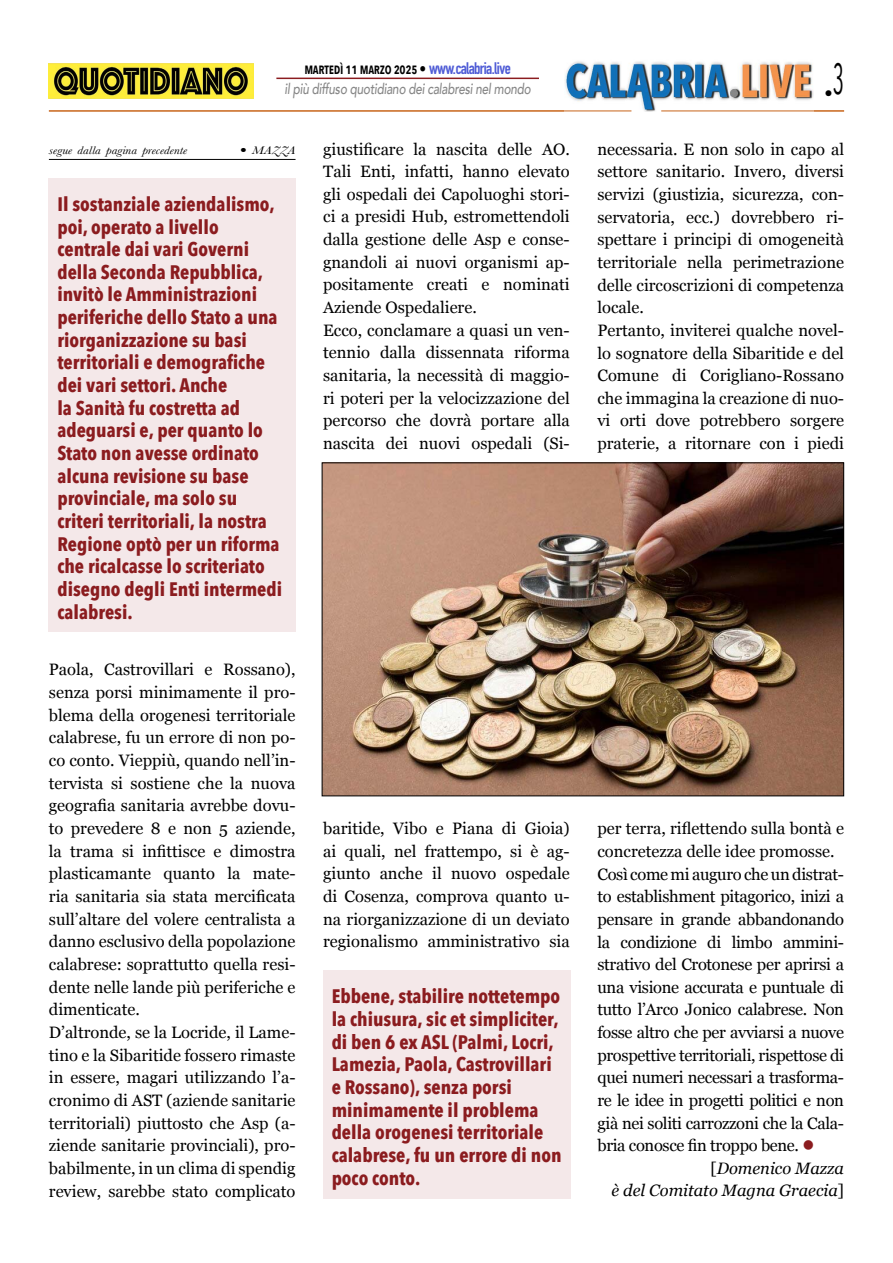
<style>
.page{position:relative;width:893px;height:1263px;background:#fff}
.page>*{position:absolute;margin:0;border:0;box-sizing:border-box;transform-origin:0 0}
.t1{font:700 19.5px/22.6px "Avenir Next Condensed";color:#8b1c1f}
.t2{font:16.5px/22.6px "Georgia";color:#000}
.t3{font:16.5px "Georgia";letter-spacing:-.02em;color:#000}
.t4{font:italic 16.5px "Georgia";color:#000}
.t5{font:16.5px "Avenir Next Condensed";color:#000}
.t6{font:italic 500 15px "Avenir";letter-spacing:-.02em;color:#878787;scale:.79 1}
.t7{font:600 15px "Avenir Next Condensed";letter-spacing:-.02em;color:#000;scale:.9 1}
.t8{font:italic 11.4px "Baskerville";color:#000;scale:1.18 1}
.s1{font-family:"Avenir";font-weight:500}
.s2{font-family:"DIN Condensed";font-weight:700;font-size:16.5px;color:#4f5cd6}
.s3{font-family:"Avenir";font-weight:500;font-style:normal}
.s4{color:#8b1c1f}
.s5{font-style:normal}
</style>
<div class="page">
<img style="left:565px;top:61px;width:249px;height:51px">
<img style="left:49px;top:64px;width:205px;height:34px">
<hr style="left:276px;top:78px;width:263px;height:1px;background:#8b1c1f">
<hr style="left:49px;top:111px;width:582px;height:1px;background:#c86419">
<hr style="left:661px;top:111px;width:183px;height:1px;background:#c86419">
<hr style="left:49px;top:159px;width:247px;height:1px;background:#000">
<div style="left:49px;top:178px;width:247px;height:453px;background:#f4e8e9"></div>
<img style="left:324px;top:464px;width:518px;height:330px">
<div style="left:323px;top:970px;width:247px;height:228px;background:#f4e8e9"></div>
<p class="t7" style="left:304px;top:56px;width:231px">martedì 11 marzo 2025 <span class="s1">•</span> <span class="s2">www.calabria.live</span></p>
<p class="t6" style="left:285px;top:80px;width:313px">il più diffuso quotidiano dei calabresi nel mondo</p>
<p class="t8" style="left:49px;top:143px;width:119px">segue dalla pagina precedente</p>
<p class="t8" style="left:240px;top:143px;width:48px"><span class="s3">•</span> MAZZA</p>
<p class="t1" style="left:57px;top:193px;width:226px">Il sostanziale aziendalismo, poi, operato a livello centrale dai vari Governi della Seconda Repubblica, invitò le Amministrazioni periferiche dello Stato a una riorganizzazione su basi territoriali e demografiche dei vari settori. Anche<br>la Sanità fu costretta ad adeguarsi e, per quanto lo<br>Stato non avesse ordinato alcuna revisione su base provinciale, ma solo su criteri territoriali, la nostra<br>Regione optò per un riforma che ricalcasse lo scriteriato disegno degli Enti intermedi calabresi.</p>
<p class="t2" style="left:49px;top:658px;width:248px">Paola, Castrovillari e Rossano), senza porsi minimamente il pro&shy;blema della orogenesi territoriale calabrese, fu un errore di non po&shy;co conto. Vieppiù, quando nell’in&shy;tervista si sostiene che la nuova geografia sanitaria avrebbe dovu&shy;to prevedere 8 e non 5 aziende, la trama si infittisce e dimostra plasticamante quanto la mate&shy;ria sanitaria sia stata mercificata sull’altare del volere centralista a danno esclusivo della popolazione calabrese: soprattutto quella resi&shy;dente nelle lande più periferiche e dimenticate.<br>D’altronde, se la Locride, il Lame&shy;tino e la Sibaritide fossero rimaste in essere, magari utilizzando l’a&shy;cronimo di AST (aziende sanitarie territoriali) piuttosto che Asp (a&shy;ziende sanitarie provinciali), pro&shy;babilmente, in un clima di spendig review, sarebbe stato complicato</p>
<p class="t2" style="left:323px;top:137px;width:248px">giustificare la nascita delle AO.<br>Tali Enti, infatti, hanno elevato gli ospedali dei Capoluoghi stori&shy;ci a presidi Hub, estromettendoli dalla gestione delle Asp e conse&shy;gnandoli ai nuovi organismi ap&shy;positamente creati e nominati<br>Aziende Ospedaliere.<br>Ecco, conclamare a quasi un ven&shy;tennio dalla dissennata riforma sanitaria, la necessità di maggio&shy;ri poteri per la velocizzazione del percorso che dovrà portare alla nascita dei nuovi ospedali (Si-</p>
<p class="t2" style="left:323px;top:816px;width:248px;text-align:justify">baritide, Vibo e Piana di Gioia) ai quali, nel frattempo, si è ag&shy;giunto anche il nuovo ospedale di Cosenza, comprova quanto u&shy;na riorganizzazione di un deviato regionalismo amministrativo sia</p>
<p class="t1" style="left:332px;top:985px;width:231px">Ebbene, stabilire nottetempo la chiusura, sic et simpliciter, di ben 6 ex ASL (Palmi, Locri,<br>Lamezia, Paola, Castrovillari e Rossano), senza porsi minimamente il problema della orogenesi territoriale calabrese, fu un errore di non poco conto.</p>
<p class="t5" style="left:824px;top:79px;width:21px">•<sup>3</sup></p>
<p class="t2" style="left:597px;top:137px;width:248px">necessaria. E non solo in capo al settore sanitario. Invero, diversi servizi (giustizia, sicurezza, con&shy;servatoria, ecc.) dovrebbero ri&shy;spettare i principi di omogeneità territoriale nella perimetrazione delle circoscrizioni di competenza locale.<br>Pertanto, inviterei qualche novel&shy;lo sognatore della Sibaritide e del<br>Comune di Corigliano-Rossano che immagina la creazione di nuo&shy;vi orti dove potrebbero sorgere praterie, a ritornare con i piedi</p>
<p class="t2" style="left:597px;top:816px;width:248px">per terra, riflettendo sulla bontà e</p>
<p class="t2" style="left:597px;top:839px;width:239px">concretezza delle idee promosse.</p>
<p class="t3" style="left:597px;top:862px;width:248px">Così come mi auguro che un distrat-</p>
<p class="t3" style="left:597px;top:884px;width:248px">to establishment pitagorico, inizi a</p>
<p class="t3" style="left:597px;top:907px;width:248px">pensare in grande abbandonando</p>
<p class="t3" style="left:597px;top:930px;width:248px">la condizione di limbo ammini-</p>
<p class="t3" style="left:597px;top:952px;width:248px">strativo del Crotonese per aprirsi a</p>
<p class="t3" style="left:597px;top:975px;width:248px">una visione accurata e puntuale di</p>
<p class="t3" style="left:597px;top:998px;width:248px">tutto l’Arco Jonico calabrese. Non</p>
<p class="t3" style="left:597px;top:1020px;width:248px">fosse altro che per avviarsi a nuove</p>
<p class="t3" style="left:597px;top:1043px;width:248px">prospettive territoriali, rispettose di</p>
<p class="t3" style="left:597px;top:1066px;width:248px">quei numeri necessari a trasforma-</p>
<p class="t3" style="left:597px;top:1088px;width:248px">re le idee in progetti politici e non</p>
<p class="t3" style="left:597px;top:1111px;width:248px">già nei soliti carrozzoni che la Cala-</p>
<p class="t3" style="left:597px;top:1134px;width:218px">bria conosce fin troppo bene. <span class="s4">●</span></p>
<p class="t4" style="left:711px;top:1156px;width:135px"><span class="s5">[</span>Domenico Mazza</p>
<p class="t4" style="left:611px;top:1179px;width:234px">è del Comitato Magna Graecia<span class="s5">]</span></p>
</div>
